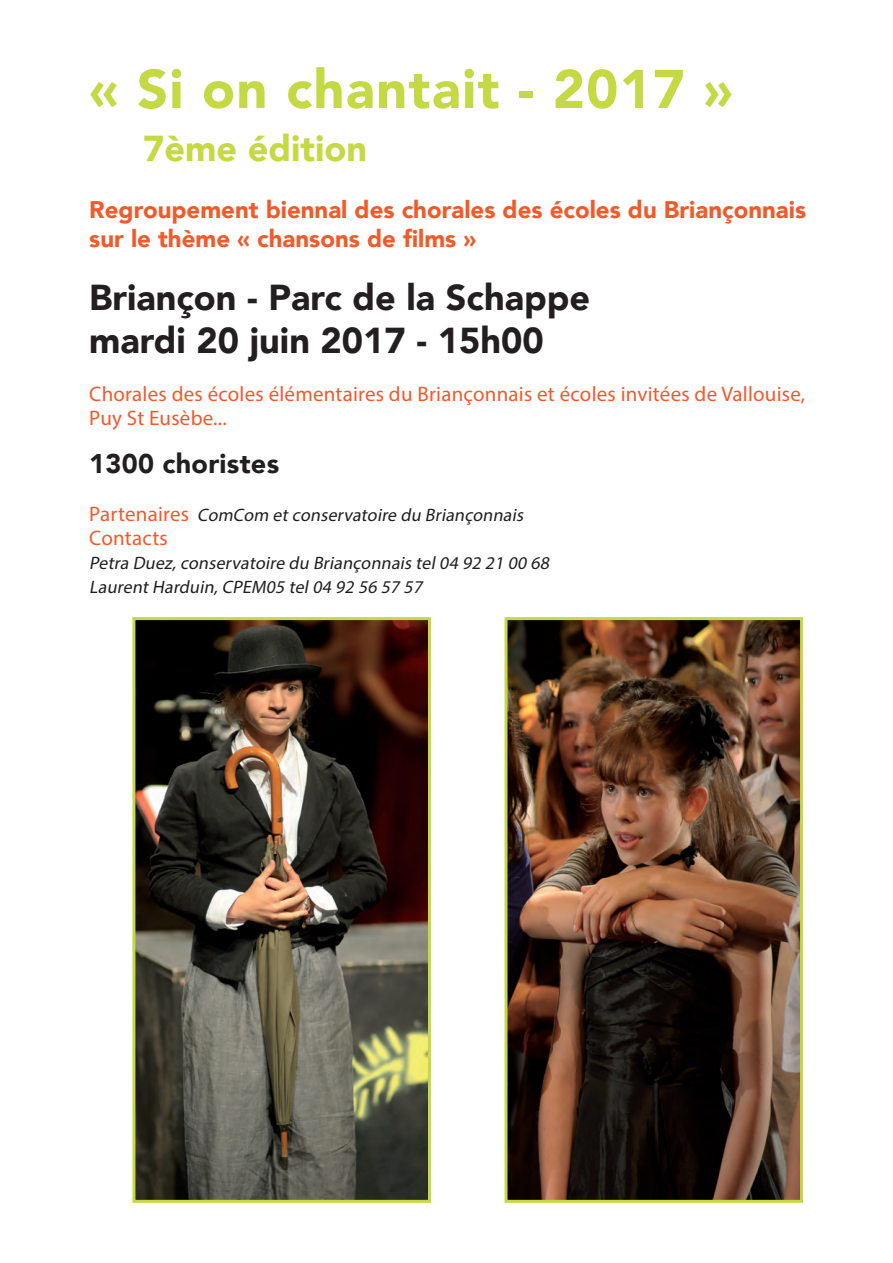
<style>
.page{position:relative;width:893px;height:1263px;background:#fff}
.page>*{position:absolute;margin:0;border:0;box-sizing:border-box;transform-origin:0 0}
.t1{font:900 54px "Avenir";letter-spacing:.025em;color:#c4d944}
.t2{font:900 36px/43.2px "Avenir";color:#231f20}
.t3{font:900 36px "Avenir";color:#c4d944}
.t4{font:900 27px "Avenir";letter-spacing:.01em;color:#231f20}
.t5{font:900 24px/28.8px "Avenir";color:#f15a2a}
.t6{font:21px/24px "Myriad Pro";letter-spacing:.01em;color:#f15a2a}
.t7{font:italic 18px/24px "Myriad Pro";color:#231f20}
.s1{font-style:normal;font-size:21px;color:#f15a2a}
</style>
<div class="page">
<img style="left:136px;top:621px;width:291px;height:578px">
<div style="left:132px;top:617px;width:299px;height:586px;border:3px solid #c4d944"></div>
<img style="left:508px;top:621px;width:291px;height:578px">
<div style="left:504px;top:617px;width:299px;height:586px;border:3px solid #c4d944"></div>
<h1 class="t1" style="left:89px;top:43px;width:645px">« Si on chantait - 2017 »</h1>
<h2 class="t3" style="left:143px;top:117px;width:225px">7ème édition</h2>
<h3 class="t5" style="left:89px;top:195px;width:718px">Regroupement biennal des chorales des écoles du Briançonnais sur le thème « chansons de films »</h3>
<h2 class="t2" style="left:89px;top:275px;width:502px">Briançon - Parc de la Schappe mardi 20 juin 2017 - 15h00</h2>
<p class="t6" style="left:89px;top:381px;width:717px">Chorales des écoles élémentaires du Briançonnais et écoles invitées de Vallouise,<br>Puy St Eusèbe...</p>
<h3 class="t4" style="left:89px;top:440px;width:191px">1300 choristes</h3>
<p class="t7" style="left:89px;top:502px;width:439px"><span class="s1">P a r t e n a i re s</span> ComCom etconservatoire du Briançonnais</p>
<p class="t6" style="left:89px;top:525px;width:80px">Contacts</p>
<p class="t7" style="left:89px;top:550px;width:465px">Petra Duez,conservatoire du Briançonnais tel04 92 21 00 68<br>LaurentHarduin,CPEM05 tel04 92 56 57 57</p>
</div>
